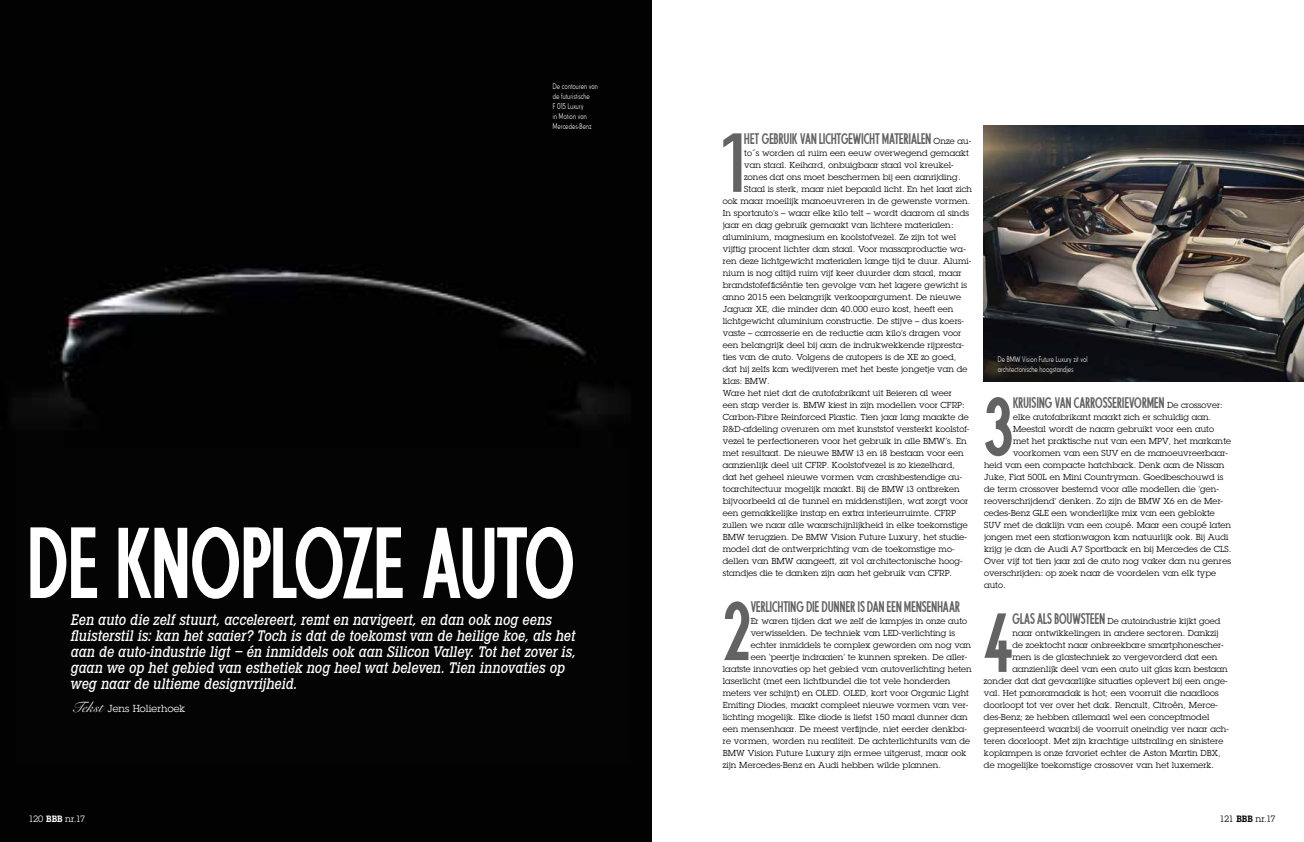
<style>
.page{position:relative;width:1304px;height:842px;background:#fff}
.page>*{position:absolute;margin:0;border:0;box-sizing:border-box;transform-origin:0 0}
.t1{font:99px "Fundamental Brigade Condensed";letter-spacing:-.005em;color:#fff}
.t2{font:82.5px "Fundamental Brigade Condensed";color:#646363}
.t3{font:82.5px "Fundamental Brigade";color:#646363}
.t4{font:italic 16px/16px "Lubalin Graph Md Cd ITC";letter-spacing:-.005em;color:#fff}
.t5{font:15px "Fundamental Brigade Condensed";letter-spacing:.005em;color:#646363}
.t6{font:10px "Lubalin Graph Std";letter-spacing:.01em;color:#fff}
.t7{font:9px "Lubalin Graph Std";letter-spacing:-.025em;color:#fff}
.t8{font:9px "Lubalin Graph Std";letter-spacing:-.07em;color:#000}
.t9{font:8.5px "Lubalin Graph Std";letter-spacing:.01em;color:#000}
.t10{font:8px/10px "Fundamental Brigade Scvhlank";letter-spacing:.025em;color:#fff;scale:.8 1}
.s1{font-family:"Snell Roundhand LT Std Scr";font-size:15px}
.s2{font-weight:600}
.s3{font-family:"Lubalin Graph Std";font-size:8.5px;color:#000}
.s4{font-family:"Fundamental Brigade Condensed";font-size:15px;color:#646363}
</style>
<div class="page">
<div style="left:0;top:0;width:652px;height:842px;background:#020202"></div>
<img style="left:984px;top:125px;width:320px;height:256px">
<p class="t10" style="left:553px;top:81px;width:58px">De contouren van de futuristische<br>F 015 Luxury<br>in Motion van<br>Mercedes-Benz</p>
<h1 class="t1" style="left:28px;top:505px;width:548px">DE KNOPLOZE AUTO</h1>
<p class="t4" style="left:71px;top:612px;width:507px">Een auto die zelf stuurt, accelereert, remt en navigeert, en dan ook nog eens fluisterstil is: kan het saaier? Toch is dat de toekomst van de heilige koe, als het aan de auto-industrie ligt – én inmiddels ook aan Silicon Valley. Tot het zover is, gaan we op het gebied van esthetiek nog heel wat beleven. Tien innovaties op weg naar de ultieme designvrijheid.</p>
<p class="t6" style="left:72px;top:702px;width:115px"><span class="s1">Tekst</span> Jens Holierhoek</p>
<p class="t7" style="left:28px;top:813px;width:59px">120 <span class="s2">BBB</span> nr.17</p>
<h2 class="t3" style="left:723px;top:115px;width:23px">1</h2>
<h3 class="t5" style="left:744px;top:130px;width:228px">HET GEBRUIK VAN LICHTGEWICHT MATERIALEN <span class="s3">Onze au-</span></h3>
<p class="t9" style="left:744px;top:148px;width:226px">to´s worden al ruim een eeuw overwegend gemaakt</p>
<p class="t9" style="left:744px;top:160px;width:211px">van staal. Keihard, onbuigbaar staal vol kreukel-</p>
<p class="t9" style="left:744px;top:172px;width:218px">zones dat ons moet beschermen bij een aanrijding.</p>
<p class="t9" style="left:744px;top:184px;width:229px">Staal is sterk, maar niet bepaald licht. En het laat zich</p>
<p class="t9" style="left:723px;top:196px;width:249px">ook maar moeilijk manoeuvreren in de gewenste vormen.</p>
<p class="t9" style="left:723px;top:208px;width:248px">In sportauto’s – waar elke kilo telt – wordt daarom al sinds</p>
<p class="t9" style="left:723px;top:220px;width:232px">jaar en dag gebruik gemaakt van lichtere materialen:</p>
<p class="t9" style="left:723px;top:232px;width:235px">aluminium, magnesium en koolstofvezel. Ze zijn tot wel</p>
<p class="t9" style="left:723px;top:244px;width:245px">vijftig procent lichter dan staal. Voor massaproductie wa-</p>
<p class="t9" style="left:723px;top:256px;width:250px">ren deze lichtgewicht materialen lange tijd te duur. Alumi-</p>
<p class="t9" style="left:723px;top:268px;width:240px">nium is nog altijd ruim vijf keer duurder dan staal, maar</p>
<p class="t9" style="left:723px;top:280px;width:246px">brandstofefficiëntie ten gevolge van het lagere gewicht is</p>
<p class="t9" style="left:723px;top:292px;width:240px">anno 2015 een belangrijk verkoopargument. De nieuwe</p>
<p class="t9" style="left:723px;top:304px;width:232px">Jaguar XE, die minder dan 40.000 euro kost, heeft een</p>
<p class="t9" style="left:723px;top:316px;width:243px">lichtgewicht aluminium constructie. De stijve – dus koers-</p>
<p class="t9" style="left:723px;top:328px;width:240px">vaste – carrosserie en de reductie aan kilo’s dragen voor</p>
<p class="t9" style="left:723px;top:340px;width:243px">een belangrijk deel bij aan de indrukwekkende rijpresta-</p>
<p class="t9" style="left:723px;top:352px;width:235px">ties van de auto. Volgens de autopers is de XE zo goed,</p>
<p class="t9" style="left:723px;top:364px;width:246px">dat hij zelfs kan wedijveren met het beste jongetje van de</p>
<p class="t9" style="left:723px;top:376px;width:48px">klas: BMW.</p>
<p class="t9" style="left:723px;top:388px;width:231px">Ware het niet dat de autofabrikant uit Beieren al weer</p>
<p class="t9" style="left:723px;top:400px;width:243px">een stap verder is. BMW kiest in zijn modellen voor CFRP:</p>
<p class="t9" style="left:723px;top:412px;width:247px">Carbon-Fibre Reinforced Plastic. Tien jaar lang maakte de</p>
<p class="t9" style="left:723px;top:424px;width:248px">R&amp;D-afdeling overuren om met kunststof versterkt koolstof-</p>
<p class="t9" style="left:723px;top:436px;width:245px">vezel te perfectioneren voor het gebruik in alle BMW’s. En</p>
<p class="t9" style="left:723px;top:448px;width:243px">met resultaat. De nieuwe BMW i3 en i8 bestaan voor een</p>
<p class="t9" style="left:723px;top:460px;width:234px">aanzienlijk deel uit CFRP. Koolstofvezel is zo kiezelhard,</p>
<p class="t9" style="left:723px;top:472px;width:241px">dat het geheel nieuwe vormen van crashbestendige au-</p>
<p class="t9" style="left:723px;top:484px;width:239px">toarchitectuur mogelijk maakt. Bij de BMW i3 ontbreken</p>
<p class="t9" style="left:723px;top:496px;width:247px">bijvoorbeeld al de tunnel en middenstijlen, wat zorgt voor</p>
<p class="t9" style="left:723px;top:508px;width:235px">een gemakkelijke instap en extra interieurruimte. CFRP</p>
<p class="t9" style="left:723px;top:520px;width:246px">zullen we naar alle waarschijnlijkheid in elke toekomstige</p>
<p class="t9" style="left:723px;top:532px;width:246px">BMW terugzien. De BMW Vision Future Luxury, het studie-</p>
<p class="t9" style="left:723px;top:544px;width:233px">model dat de ontwerprichting van de toekomstige mo-</p>
<p class="t9" style="left:723px;top:556px;width:241px">dellen van BMW aangeeft, zit vol architectonische hoog-</p>
<p class="t9" style="left:723px;top:568px;width:231px">standjes die te danken zijn aan het gebruik van CFRP.</p>
<h2 class="t2" style="left:723px;top:583px;width:29px">2</h2>
<h3 class="t5" style="left:751px;top:598px;width:211px">VERLICHTING DIE DUNNER IS DAN EEN MENSENHAAR</h3>
<p class="t9" style="left:751px;top:616px;width:218px">Er waren tijden dat we zelf de lampjes in onze auto</p>
<p class="t9" style="left:751px;top:628px;width:206px">verwisselden. De techniek van LED-verlichting is</p>
<p class="t9" style="left:751px;top:640px;width:222px">echter inmiddels te complex geworden om nog van</p>
<p class="t9" style="left:751px;top:652px;width:218px">een ‘peertje indraaien’ te kunnen spreken. De aller-</p>
<p class="t9" style="left:723px;top:664px;width:250px">laatste innovaties op het gebied van autoverlichting heten</p>
<p class="t9" style="left:723px;top:676px;width:229px">laserlicht (met een lichtbundel die tot vele honderden</p>
<p class="t9" style="left:723px;top:688px;width:248px">meters ver schijnt) en OLED. OLED, kort voor Organic Light</p>
<p class="t9" style="left:723px;top:700px;width:247px">Emiting Diodes, maakt compleet nieuwe vormen van ver-</p>
<p class="t9" style="left:723px;top:712px;width:246px">lichting mogelijk. Elke diode is liefst 150 maal dunner dan</p>
<p class="t9" style="left:723px;top:724px;width:246px">een mensenhaar. De meest verfijnde, niet eerder denkba-</p>
<p class="t9" style="left:723px;top:736px;width:249px">re vormen, worden nu realiteit. De achterlichtunits van de</p>
<p class="t9" style="left:723px;top:748px;width:245px">BMW Vision Future Luxury zijn ermee uitgerust, maar ook</p>
<p class="t9" style="left:723px;top:760px;width:220px">zijn Mercedes-Benz en Audi hebben wilde plannen.</p>
<p class="t10" style="left:998px;top:354px;width:114px">De BMW Vision Future Luxury zit vol architectonische hoogstandjes</p>
<h2 class="t2" style="left:984px;top:379px;width:31px">3</h2>
<h3 class="t5" style="left:1013px;top:394px;width:211px">KRUISING VAN CARROSSERIEVORMEN <span class="s3">De crossover:</span></h3>
<p class="t9" style="left:1013px;top:412px;width:200px">elke autofabrikant maakt zich er schuldig aan.</p>
<p class="t9" style="left:1013px;top:424px;width:202px">Meestal wordt de naam gebruikt voor een auto</p>
<p class="t9" style="left:1013px;top:436px;width:220px">met het praktische nut van een MPV, het markante</p>
<p class="t9" style="left:1013px;top:448px;width:216px">voorkomen van een SUV en de manoeuvreerbaar-</p>
<p class="t9" style="left:984px;top:460px;width:242px">heid van een compacte hatchback. Denk aan de Nissan</p>
<p class="t9" style="left:984px;top:472px;width:241px">Juke, Fiat 500L en Mini Countryman. Goedbeschouwd is</p>
<p class="t9" style="left:984px;top:484px;width:237px">de term crossover bestemd voor alle modellen die ‘gen-</p>
<p class="t9" style="left:984px;top:496px;width:241px">reoverschrijdend’ denken. Zo zijn de BMW X6 en de Mer-</p>
<p class="t9" style="left:984px;top:508px;width:232px">cedes-Benz GLE een wonderlijke mix van een geblokte</p>
<p class="t9" style="left:984px;top:520px;width:249px">SUV met de daklijn van een coupé. Maar een coupé laten</p>
<p class="t9" style="left:984px;top:532px;width:246px">jongen met een stationwagon kan natuurlijk ook. Bij Audi</p>
<p class="t9" style="left:984px;top:544px;width:249px">krijg je dan de Audi A7 Sportback en bij Mercedes de CLS.</p>
<p class="t9" style="left:984px;top:556px;width:248px">Over vijf tot tien jaar zal de auto nog vaker dan nu genres</p>
<p class="t9" style="left:984px;top:568px;width:233px">overschrijden: op zoek naar de voordelen van elk type</p>
<p class="t9" style="left:984px;top:580px;width:23px">auto.</p>
<h2 class="t2" style="left:984px;top:595px;width:30px">4</h2>
<p class="t9" style="left:1013px;top:616px;width:209px"><span class="s4">GLAS ALS BOUWSTEEN</span> De autoindustrie kijkt goed</p>
<p class="t9" style="left:1012px;top:628px;width:208px">naar ontwikkelingen in andere sectoren. Dankzij</p>
<p class="t9" style="left:1012px;top:640px;width:213px">de zoektocht naar onbreekbare smartphonescher-</p>
<p class="t9" style="left:1012px;top:652px;width:206px">men is de glastechniek zo vergevorderd dat een</p>
<p class="t9" style="left:1012px;top:664px;width:217px">aanzienlijk deel van een auto uit glas kan bestaan</p>
<p class="t9" style="left:984px;top:676px;width:245px">zonder dat dat gevaarlijke situaties oplevert bij een onge-</p>
<p class="t9" style="left:984px;top:688px;width:236px">val. Het panoramadak is hot; een voorruit die naadloos</p>
<p class="t9" style="left:984px;top:700px;width:236px">doorloopt tot ver over het dak. Renault, Citroën, Merce-</p>
<p class="t9" style="left:984px;top:712px;width:227px">des-Benz; ze hebben allemaal wel een conceptmodel</p>
<p class="t9" style="left:984px;top:724px;width:247px">gepresenteerd waarbij de voorruit oneindig ver naar ach-</p>
<p class="t9" style="left:984px;top:736px;width:241px">teren doorloopt. Met zijn krachtige uitstraling en sinistere</p>
<p class="t9" style="left:984px;top:748px;width:238px">koplampen is onze favoriet echter de Aston Martin DBX,</p>
<p class="t9" style="left:984px;top:760px;width:232px">de mogelijke toekomstige crossover van het luxemerk.</p>
<p class="t8" style="left:1219px;top:813px;width:58px">121 <span class="s2">BBB</span> nr.17</p>
</div>
